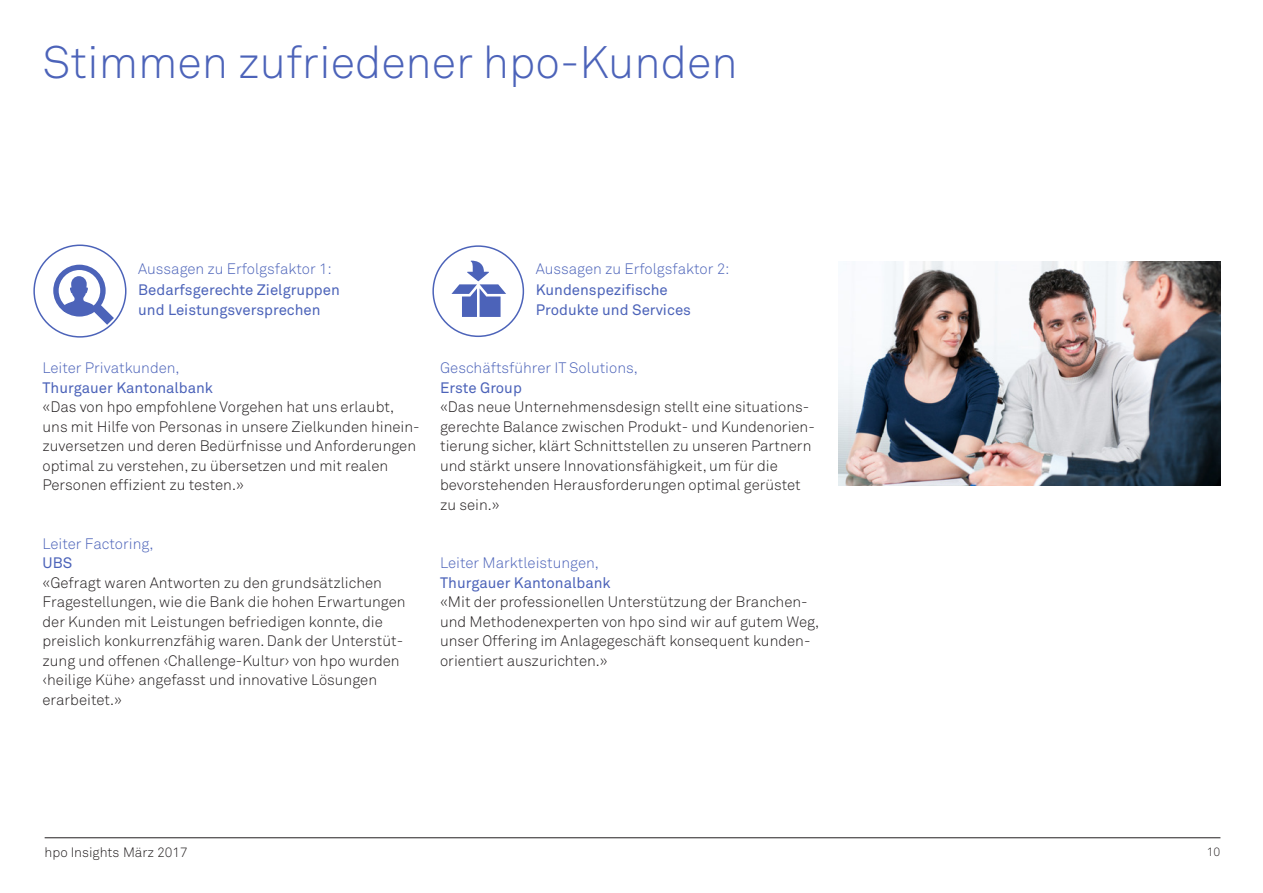
<style>
.page{position:relative;width:1263px;height:893px;background:#fff}
.page>*{position:absolute;margin:0;border:0;box-sizing:border-box;transform-origin:0 0}
.Seitentitel_30pt{font:300 45px "Akkurat Std";color:#4c63b9}
.Lauftext{font:300 15px/19.5px "Akkurat Std";color:#231f20}
.Lauftext-2{font:15px "Akkurat Std";color:#4c63b9}
.Lauftext-3{font:300 15px "Akkurat Std";color:#4c63b9}
.Seitentitel_30pt-2{font:300 15px "Akkurat Std";color:#4c63b9}
.t1{font:300 13.5px "Akkurat Std";color:#231f20}
.t2{font:300 12px "Akkurat Std";color:#231f20}
</style>
<div class="page">
<hr style="left:45px;top:837px;width:1175px;height:1px;background:#231f20">
<img style="left:838px;top:261px;width:382px;height:224px">
<div style="left:432px;top:245px;width:92px;height:92px;border:2px solid #4c63b9;border-radius:50%"></div>
<svg style="left:451px;top:261px;width:55px;height:56px"></svg>
<div style="left:33px;top:245px;width:93px;height:93px;border:2px solid #4c63b9;border-radius:50%"></div>
<svg style="left:53px;top:265px;width:61px;height:60px"></svg>
<p class="Seitentitel_30pt" style="left:43px;top:35px;width:696px">Stimmen zufriedener hpo-Kunden</p>
<p class="Seitentitel_30pt-2" style="left:138px;top:260px;width:195px">Aussagen zu Erfolgsfaktor 1:</p>
<p class="Lauftext-2" style="left:138px;top:281px;width:203px">Bedarfsgerechte Zielgruppen</p>
<p class="Lauftext-2" style="left:138px;top:301px;width:184px">und Leistungsversprechen</p>
<p class="Lauftext-3" style="left:43px;top:359px;width:139px">Leiter Privatkunden,</p>
<p class="Lauftext-2" style="left:43px;top:379px;width:172px">Thurgauer Kantonalbank</p>
<p class="Lauftext" style="left:43px;top:397px;width:379px">«Das von hpo empfohlene Vorgehen hat uns erlaubt, uns mit Hilfe von Personas in unsere Zielkunden hinein&shy;zuversetzen und deren Bedürfnisse und Anforderungen optimal zu verstehen, zu übersetzen und mit realen Personen effizient zu testen.»</p>
<p class="Lauftext-3" style="left:43px;top:535px;width:112px">Leiter Factoring,</p>
<p class="Lauftext-2" style="left:43px;top:554px;width:31px">UBS</p>
<p class="Lauftext" style="left:43px;top:573px;width:365px">«Gefragt waren Antworten zu den grundsätzlichen Fragestellungen, wie die Bank die hohen Erwartungen der Kunden mit Leistungen befriedigen konnte, die preislich konkurrenzfähig waren. Dank der Unterstüt&shy;zung und offenen ‹Challenge-Kultur› von hpo wurden ‹heilige Kühe› angefasst und innovative Lösungen erarbeitet.»</p>
<p class="Seitentitel_30pt-2" style="left:536px;top:260px;width:195px">Aussagen zu Erfolgsfaktor 2:</p>
<p class="Lauftext-2" style="left:536px;top:281px;width:134px">Kundenspezifische</p>
<p class="Lauftext-2" style="left:536px;top:301px;width:157px">Produkte und Services</p>
<p class="Lauftext-3" style="left:440px;top:359px;width:199px">Geschäftsführer IT Solutions,</p>
<p class="Lauftext-2" style="left:440px;top:379px;width:83px">Erste Group</p>
<p class="Lauftext" style="left:440px;top:397px;width:376px">«Das neue Unternehmensdesign stellt eine situations&shy;gerechte Balance zwischen Produkt- und Kundenorien&shy;tierung sicher, klärt Schnittstellen zu unseren Partnern und stärkt unsere Innovationsfähigkeit, um für die bevorstehenden Herausforderungen optimal gerüstet zu sein.»</p>
<p class="Lauftext-3" style="left:440px;top:554px;width:160px">Leiter Marktleistungen,</p>
<p class="Lauftext-2" style="left:440px;top:574px;width:172px">Thurgauer Kantonalbank</p>
<p class="Lauftext" style="left:440px;top:592px;width:381px">«Mit der professionellen Unterstützung der Branchen&shy;und Methodenexperten von hpo sind wir auf gutem Weg, unser Offering im Anlagegeschäft konsequent kunden&shy;orientiert auszurichten.»</p>
<p class="t1" style="left:45px;top:844px;width:145px">hpo Insights März 2017</p>
<p class="t2" style="left:1207px;top:845px;width:15px">10</p>
</div>
